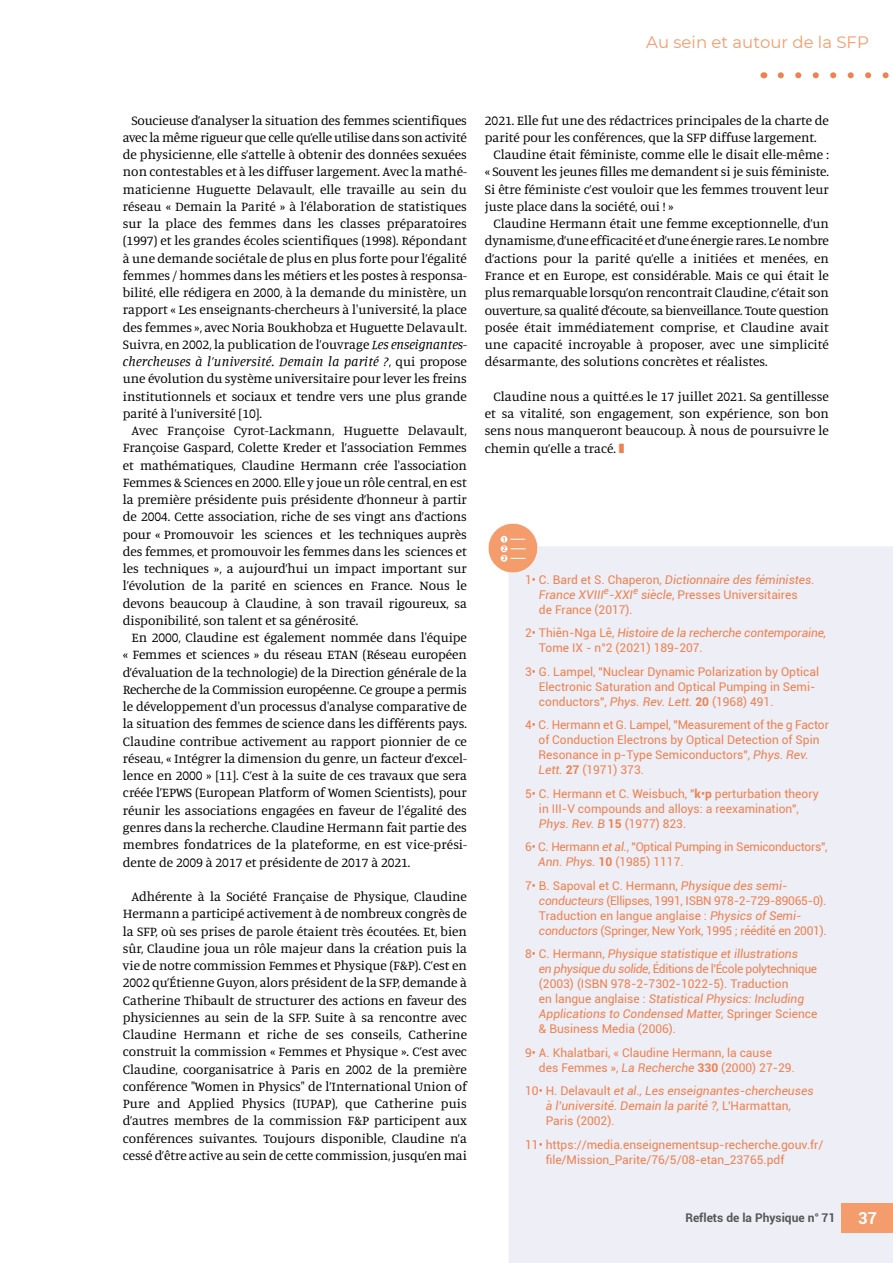
<style>
.page{position:relative;width:893px;height:1263px;background:#fff}
.page>*{position:absolute;margin:0;border:0;box-sizing:border-box;transform-origin:0 0}
.t1{font:16.5px "Montserrat";color:#f49c6c}
.t2{font:700 16.5px "Roboto";color:#fff}
.t3{font:13.5px/17.2px "Manuale";letter-spacing:-.005em;color:#000;text-align:justify}
.t4{font:13.5px "Manuale";letter-spacing:-.025em;color:#000}
.t5{font:12px/15px "Roboto";color:#f08150}
.t6{font:12px/15px "Roboto";letter-spacing:-.02em;color:#f08150}
.t7{font:italic 12px/15px "Roboto";color:#f08150}
.t8{font:700 12px "Roboto";color:#575756}
.s1{font-style:italic}
.s2{color:#f08150}
.s3{font-weight:700}
.s4{font-style:normal}
</style>
<div class="page">
<svg style="left:781px;top:72px;width:108px;height:6px"></svg>
<div style="left:509px;top:546px;width:384px;height:717px;background:#edeef6"></div>
<div style="left:842px;top:1203px;width:51px;height:29px;background:#f49c6c"></div>
<svg style="left:488px;top:524px;width:50px;height:49px"></svg>
<p class="t1" style="left:646px;top:31px;width:224px">Au sein et autour de la SFP</p>
<p class="t3" style="left:123px;top:111px;width:346px;text-indent:9px">Soucieuse d’analyser la situation des femmes scientifiques avec la même rigueur que celle qu’elle utilise dans son activité de physicienne, elle s’attelle à obtenir des données sexuées non contestables et à les diffuser largement. Avec la mathé&shy;maticienne Huguette Delavault, elle travaille au sein du réseau « Demain la Parité » à l’élaboration de statistiques sur la place des femmes dans les classes préparatoires (1997) et les grandes écoles scientifiques (1998). Répondant à une demande sociétale de plus en plus forte pour l’égalité femmes / hommes dans les métiers et les postes à responsa&shy;bilité, elle rédigera en 2000, à la demande du ministère, un rapport « Les enseignants-chercheurs à l'université, la place des femmes », avec Noria Boukhobza et Huguette Delavault.<br>Suivra, en 2002, la publication de l’ouvrage <span class="s1">Les enseignantes&shy;chercheuses à l’université. Demain la parité ?</span>, qui propose une évolution du système universitaire pour lever les freins institutionnels et sociaux et tendre vers une plus grande parité à l’université [10].</p>
<p class="t3" style="left:123px;top:421px;width:346px;text-indent:9px">Avec Françoise Cyrot-Lackmann, Huguette Delavault, Françoise Gaspard, Colette Kreder et l’association Femmes et mathématiques, Claudine Hermann crée l'association Femmes &amp; Sciences en 2000. Elle y joue un rôle central, en est la première présidente puis présidente d’honneur à partir de 2004. Cette association, riche de ses vingt ans d’actions pour « Promouvoir les sciences et les techniques auprès des femmes, et promouvoir les femmes dans les sciences et les techniques », a aujourd’hui un impact important sur l’évolution de la parité en sciences en France. Nous le devons beaucoup à Claudine, à son travail rigoureux, sa disponibilité, son talent et sa générosité.</p>
<p class="t3" style="left:123px;top:628px;width:346px;text-indent:9px">En 2000, Claudine est également nommée dans l'équipe « Femmes et sciences » du réseau ETAN (Réseau européen d’évaluation de la technologie) de la Direction générale de la Recherche de la Commission européenne. Ce groupe a permis le développement d'un processus d'analyse comparative de la situation des femmes de science dans les différents pays.<br>Claudine contribue activement au rapport pionnier de ce réseau, « Intégrer la dimension du genre, un facteur d’excel&shy;lence en 2000 » [11]. C’est à la suite de ces travaux que sera créée l’EPWS (European Platform of Women Scientists), pour réunir les associations engagées en faveur de l'égalité des genres dans la recherche. Claudine Hermann fait partie des membres fondatrices de la plateforme, en est vice-prési&shy;dente de 2009 à 2017 et présidente de 2017 à 2021.</p>
<p class="t3" style="left:123px;top:887px;width:346px;text-indent:9px">Adhérente à la Société Française de Physique, Claudine Hermann a participé activement à de nombreux congrès de la SFP, où ses prises de parole étaient très écoutées. Et, bien sûr, Claudine joua un rôle majeur dans la création puis la vie de notre commission Femmes et Physique (F&amp;P). C’est en 2002 qu’Étienne Guyon, alors président de la SFP, demande à Catherine Thibault de structurer des actions en faveur des physiciennes au sein de la SFP. Suite à sa rencontre avec Claudine Hermann et riche de ses conseils, Catherine construit la commission « Femmes et Physique ». C’est avec Claudine, coorganisatrice à Paris en 2002 de la première conférence "Women in Physics" de l’International Union of Pure and Applied Physics (IUPAP), que Catherine puis d’autres membres de la commission F&amp;P participent aux conférences suivantes. Toujours disponible, Claudine n’a cessé d’être active au sein de cette commission, jusqu’en mai</p>
<p class="t3" style="left:485px;top:111px;width:345px">2021. Elle fut une des rédactrices principales de la charte de</p>
<p class="t3" style="left:485px;top:128px;width:333px">parité pour les conférences, que la SFP diffuse largement.</p>
<p class="t3" style="left:493px;top:146px;width:337px">Claudine était féministe, comme elle le disait elle-même :</p>
<p class="t3" style="left:485px;top:163px;width:345px">« Souvent les jeunes filles me demandent si je suis féministe.</p>
<p class="t3" style="left:485px;top:180px;width:345px">Si être féministe c’est vouloir que les femmes trouvent leur</p>
<p class="t3" style="left:485px;top:197px;width:190px">juste place dans la société, oui ! »</p>
<p class="t3" style="left:493px;top:215px;width:337px">Claudine Hermann était une femme exceptionnelle, d’un</p>
<p class="t3" style="left:485px;top:232px;width:345px">dynamisme, d’une efficacité et d’une énergie rares. Le nombre</p>
<p class="t3" style="left:485px;top:249px;width:345px">d’actions pour la parité qu’elle a initiées et menées, en</p>
<p class="t3" style="left:485px;top:266px;width:345px">France et en Europe, est considérable. Mais ce qui était le</p>
<p class="t3" style="left:485px;top:284px;width:346px">plus remarquable lorsqu’on rencontrait Claudine, c’était son</p>
<p class="t4" style="left:485px;top:301px;width:345px">ouverture, sa qualité d’écoute, sa bienveillance. Toute question</p>
<p class="t3" style="left:485px;top:318px;width:345px">posée était immédiatement comprise, et Claudine avait</p>
<p class="t3" style="left:485px;top:335px;width:346px">une capacité incroyable à proposer, avec une simplicité</p>
<p class="t3" style="left:485px;top:353px;width:284px">désarmante, des solutions concrètes et réalistes.</p>
<p class="t3" style="left:485px;top:387px;width:346px;text-indent:9px">Claudine nous a quitté.es le 17 juillet 2021. Sa gentillesse et sa vitalité, son engagement, son expérience, son bon sens nous manqueront beaucoup. À nous de poursuivre le chemin qu’elle a tracé. <span class="s2">❚</span></p>
<p class="t5" style="left:539px;top:571px;width:277px;text-indent:-14px">1• C. Bard et S. Chaperon, <span class="s1">Dictionnaire des féministes.<br>France XVIII</span><sup>e</sup><span class="s1">-XXI</span><sup>e</sup> <span class="s1">siècle</span>, Presses Universitaires<br>de France (2017).</p>
<p class="t5" style="left:539px;top:625px;width:289px;text-indent:-14px">2• Thiên-Nga Lê, <span class="s1">Histoire de la recherche contemporaine,<br></span>Tome IX - n°2 (2021) 189-207.</p>
<p class="t5" style="left:539px;top:663px;width:282px;text-indent:-14px">3• G. Lampel, "Nuclear Dynamic Polarization by Optical<br>Electronic Saturation and Optical Pumping in Semi&shy;conductors", <span class="s1">Phys. Rev. Lett.</span> <span class="s3">20</span> (1968) 491.</p>
<p class="t5" style="left:539px;top:717px;width:292px;text-indent:-13px">4• C. Hermann et G. Lampel, "Measurement of the g Factor of Conduction Electrons by Optical Detection of Spin Resonance in p-Type Semiconductors", <span class="s1">Phys. Rev.<br>Lett.</span> <span class="s3">27</span> (1971) 373.</p>
<p class="t5" style="left:539px;top:785px;width:281px;text-indent:-14px">5• C. Hermann et C. Weisbuch, "<span class="s3">k</span>•<span class="s3">p</span> perturbation theory in III-V compounds and alloys: a reexamination",<br><span class="s1">Phys. Rev. B</span> <span class="s3">15</span> (1977) 823.</p>
<p class="t6" style="left:538px;top:839px;width:291px;text-indent:-13px">6• C. Hermann <span class="s1">et al.</span>, "Optical Pumping in Semiconductors",<br><span class="s1">Ann. Phys.</span> <span class="s3">10</span> (1985) 1117.</p>
<p class="t6" style="left:539px;top:877px;width:289px;text-indent:-14px">7• B. Sapoval et C. Hermann, <span class="s1">Physique des semi&shy;conducteurs</span> (Ellipses, 1991, ISBN 978-2-729-89065-0).<br>Traduction en langue anglaise : <span class="s1">Physics of Semi&shy;conductors</span> (Springer, New York, 1995 ; réédité en 2001).</p>
<p class="t5" style="left:539px;top:946px;width:280px;text-indent:-14px">8• C. Hermann, <span class="s1">Physique statistique et illustrations<br>en physique du solide</span>, Éditions de l'École polytechnique (2003) (ISBN 978-2-7302-1022-5). Traduction<br>en langue anglaise : <span class="s1">Statistical Physics: Including Applications to Condensed Matter,</span> Springer Science &amp; Business Media (2006).</p>
<p class="t5" style="left:539px;top:1044px;width:257px;text-indent:-14px">9• A. Khalatbari, « Claudine Hermann, la cause<br>des Femmes », <span class="s1">La Recherche</span> <span class="s3">330</span> (2000) 27-29.</p>
<p class="t7" style="left:546px;top:1083px;width:269px;text-indent:-21px"><span class="s4">10• H. Delavault</span> et al., Les enseignantes-chercheuses à l’université. Demain la parité ?, <span class="s4">L'Harmattan,<br>Paris (2002).</span></p>
<p class="t5" style="left:546px;top:1136px;width:279px;text-indent:-20px">11• https://media.enseignementsup-recherche.gouv.fr/ file/Mission_Parite/76/5/08-etan_23765.pdf</p>
<p class="t8" style="left:685px;top:1209px;width:152px">Reflets de la Physique n° 71</p>
<p class="t2" style="left:858px;top:1207px;width:20px">37</p>
</div>
